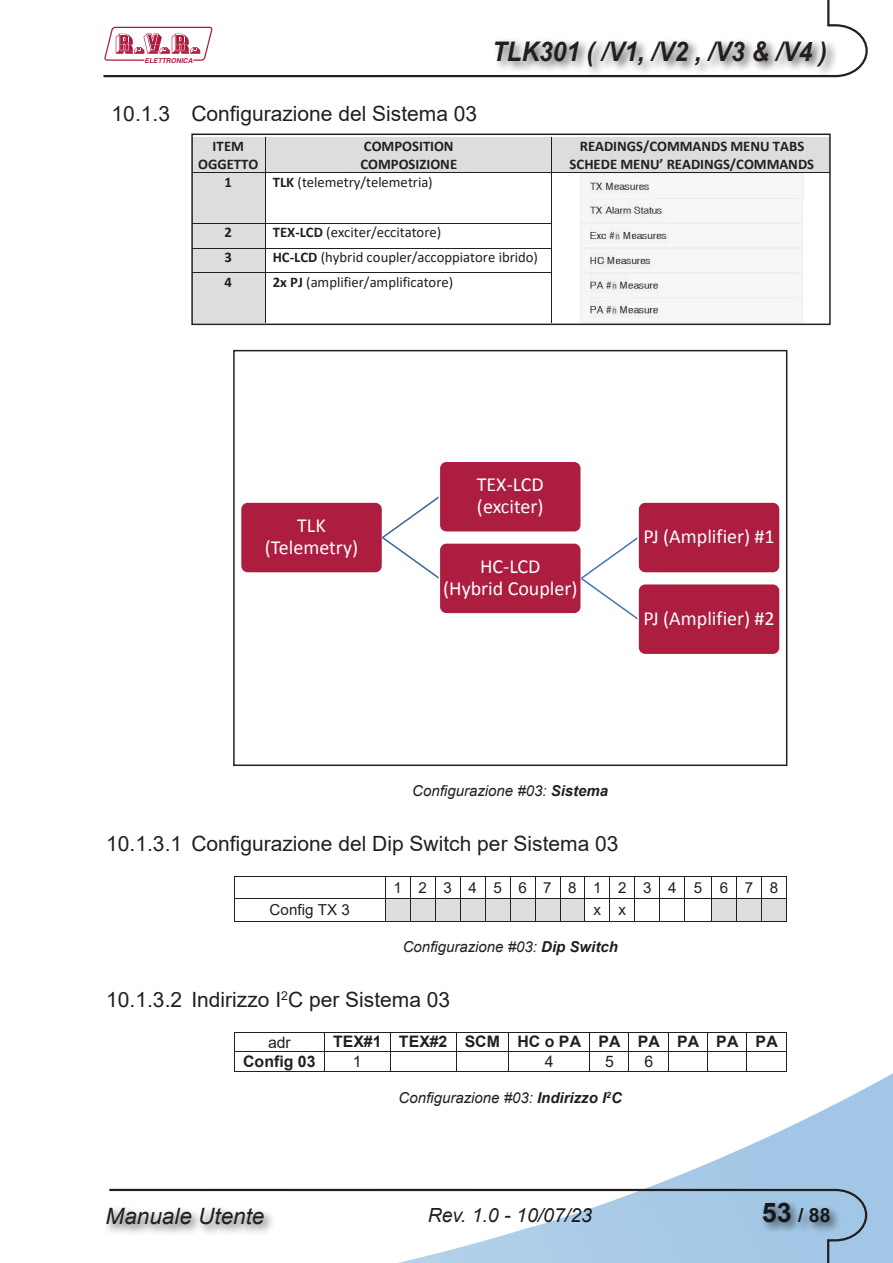
<style>
.page{position:relative;width:893px;height:1263px;background:#fff}
.page>*{position:absolute;margin:0;border:0;box-sizing:border-box;transform-origin:0 0}
.t1{font:italic 700 27px "Arial";color:#231f20;scale:.9 1}
.t2{font:italic 22.5px "Arial";color:#231f20}
.t3{font:21px "Arial";color:#231f20}
.t4{font:19.95px/21.9px "Calibri";color:#fff;text-align:center}
.t5{font:italic 19.5px "Arial";color:#231f20}
.t6{font:700 19.5px "Arial";color:#231f20}
.t7{font:700 15.9px "Arial";letter-spacing:.005em;color:#231f20}
.t8{font:15.9px "Arial";color:#231f20}
.t9{font:15.15px "Arial";letter-spacing:1.095em;color:#231f20}
.t10{font:15.15px "Arial";color:#231f20}
.t11{font:italic 15px "Arial";color:#231f20}
.t12{font:14.7px "Calibri";color:#231f20}
.t13{font:700 14.7px/17.9px "Calibri";color:#231f20;text-align:center}
.t14{font:italic 700 6.75px "Helvetica";color:#ae1b3d}
.s1{font-weight:700}
.s2{font-size:27px}
</style>
<div class="page">
<img style="left:647px;top:1033px;width:246px;height:230px">
<svg style="left:103px;top:0;width:765px;height:78px"></svg>
<svg style="left:109px;top:1188px;width:759px;height:75px"></svg>
<div style="left:492px;top:38px;width:346px;height:40px;background:#231f20;opacity:.75"></div>
<div style="left:760px;top:1199px;width:82px;height:35px;background:#231f20;opacity:.75"></div>
<div style="left:104px;top:1205px;width:172px;height:31px;background:#231f20;opacity:.75"></div>
<svg style="left:104px;top:27px;width:108px;height:34px"></svg>
<div style="left:192px;top:137px;width:73px;height:36px;background:#dcdddf"></div>
<div style="left:266px;top:137px;width:286px;height:36px;background:#dcdddf"></div>
<div style="left:552px;top:137px;width:278px;height:36px;background:#dcdddf"></div>
<hr style="left:265px;top:137px;width:1px;height:36px;background:#231f20">
<hr style="left:551px;top:137px;width:1px;height:36px;background:#231f20">
<div style="left:192px;top:173px;width:73px;height:50px;background:#dcdddf"></div>
<hr style="left:192px;top:173px;width:73px;height:1px;background:#231f20">
<hr style="left:266px;top:173px;width:285px;height:1px;background:#231f20">
<hr style="left:552px;top:173px;width:278px;height:1px;background:#231f20">
<hr style="left:265px;top:173px;width:1px;height:50px;background:#231f20">
<hr style="left:551px;top:173px;width:1px;height:50px;background:#231f20">
<div style="left:192px;top:224px;width:73px;height:24px;background:#dcdddf"></div>
<hr style="left:192px;top:223px;width:73px;height:1px;background:#231f20">
<hr style="left:266px;top:223px;width:285px;height:1px;background:#231f20">
<div style="left:192px;top:248px;width:73px;height:24px;background:#dcdddf"></div>
<hr style="left:192px;top:248px;width:73px;height:1px;background:#231f20">
<hr style="left:266px;top:248px;width:285px;height:1px;background:#231f20">
<div style="left:192px;top:273px;width:73px;height:49px;background:#dcdddf"></div>
<hr style="left:192px;top:272px;width:73px;height:1px;background:#231f20">
<svg style="left:265px;top:223px;width:1px;height:50px"></svg>
<hr style="left:266px;top:272px;width:285px;height:1px;background:#231f20">
<svg style="left:551px;top:223px;width:1px;height:50px"></svg>
<hr style="left:265px;top:273px;width:1px;height:49px;background:#231f20">
<hr style="left:551px;top:273px;width:1px;height:49px;background:#231f20">
<img style="left:581px;top:173px;width:222px;height:149px">
<div style="left:191px;top:134px;width:640px;height:191px;border:2px solid #231f20"></div>
<div style="left:240px;top:501px;width:143px;height:73px;background:#ac1d3f;border:2px solid #fff;border-radius:7px"></div>
<div style="left:439px;top:460px;width:143px;height:73px;background:#ac1d3f;border:2px solid #fff;border-radius:7px"></div>
<svg style="left:380px;top:495px;width:61px;height:84px"></svg>
<div style="left:439px;top:542px;width:143px;height:73px;background:#ac1d3f;border:2px solid #fff;border-radius:7px"></div>
<div style="left:637px;top:501px;width:144px;height:73px;background:#ac1d3f;border:2px solid #fff;border-radius:7px"></div>
<svg style="left:579px;top:535px;width:61px;height:85px"></svg>
<div style="left:637px;top:583px;width:144px;height:72px;background:#ac1d3f;border:2px solid #fff;border-radius:7px"></div>
<div style="left:233px;top:350px;width:554px;height:416px;border:2px solid #231f20"></div>
<hr style="left:235px;top:876px;width:150px;height:1px;background:#231f20">
<hr style="left:235px;top:898px;width:150px;height:1px;background:#231f20">
<svg style="left:234px;top:876px;width:1px;height:46px"></svg>
<hr style="left:235px;top:921px;width:150px;height:1px;background:#231f20">
<svg style="left:385px;top:876px;width:402px;height:46px"></svg>
<hr style="left:235px;top:1032px;width:89px;height:1px;background:#231f20">
<hr style="left:325px;top:1032px;width:65px;height:1px;background:#231f20">
<hr style="left:391px;top:1032px;width:65px;height:1px;background:#231f20">
<hr style="left:457px;top:1032px;width:51px;height:1px;background:#231f20">
<hr style="left:509px;top:1032px;width:80px;height:1px;background:#231f20">
<hr style="left:590px;top:1032px;width:38px;height:1px;background:#231f20">
<hr style="left:629px;top:1032px;width:39px;height:1px;background:#231f20">
<hr style="left:669px;top:1032px;width:38px;height:1px;background:#231f20">
<hr style="left:708px;top:1032px;width:39px;height:1px;background:#231f20">
<hr style="left:747px;top:1032px;width:39px;height:1px;background:#231f20">
<hr style="left:235px;top:1051px;width:89px;height:1px;background:#231f20">
<hr style="left:325px;top:1051px;width:65px;height:1px;background:#231f20">
<hr style="left:391px;top:1051px;width:65px;height:1px;background:#231f20">
<hr style="left:457px;top:1051px;width:51px;height:1px;background:#231f20">
<hr style="left:509px;top:1051px;width:80px;height:1px;background:#231f20">
<hr style="left:590px;top:1051px;width:38px;height:1px;background:#231f20">
<hr style="left:629px;top:1051px;width:39px;height:1px;background:#231f20">
<hr style="left:669px;top:1051px;width:38px;height:1px;background:#231f20">
<hr style="left:708px;top:1051px;width:39px;height:1px;background:#231f20">
<hr style="left:747px;top:1051px;width:39px;height:1px;background:#231f20">
<svg style="left:234px;top:1032px;width:1px;height:40px"></svg>
<hr style="left:235px;top:1071px;width:89px;height:1px;background:#231f20">
<svg style="left:324px;top:1032px;width:1px;height:40px"></svg>
<hr style="left:325px;top:1071px;width:65px;height:1px;background:#231f20">
<svg style="left:390px;top:1032px;width:1px;height:40px"></svg>
<hr style="left:391px;top:1071px;width:65px;height:1px;background:#231f20">
<svg style="left:456px;top:1032px;width:1px;height:40px"></svg>
<hr style="left:457px;top:1071px;width:51px;height:1px;background:#231f20">
<svg style="left:508px;top:1032px;width:1px;height:40px"></svg>
<hr style="left:509px;top:1071px;width:80px;height:1px;background:#231f20">
<svg style="left:589px;top:1032px;width:1px;height:40px"></svg>
<hr style="left:590px;top:1071px;width:38px;height:1px;background:#231f20">
<svg style="left:628px;top:1032px;width:1px;height:40px"></svg>
<hr style="left:629px;top:1071px;width:39px;height:1px;background:#231f20">
<svg style="left:668px;top:1032px;width:1px;height:40px"></svg>
<hr style="left:669px;top:1071px;width:38px;height:1px;background:#231f20">
<svg style="left:707px;top:1032px;width:1px;height:40px"></svg>
<hr style="left:708px;top:1071px;width:39px;height:1px;background:#231f20">
<svg style="left:747px;top:1033px;width:1px;height:38px"></svg>
<hr style="left:747px;top:1071px;width:39px;height:1px;background:#231f20">
<svg style="left:786px;top:1032px;width:1px;height:40px"></svg>
<p class="t14" style="left:144px;top:56px;width:50px">ELETTRONICA</p>
<h1 class="t1" style="left:492px;top:34px;width:374px">TLK301 ( /V1, /V2 , /V3 &amp; /V4 )</h1>
<h3 class="t3" style="left:112px;top:100px;width:367px">10.1.3 Configurazione del Sistema 03</h3>
<p class="t13" style="left:198px;top:137px;width:62px">ITEM<br>OGGETTO</p>
<p class="t13" style="left:360px;top:137px;width:98px;text-align:left">COMPOSITION<br>COMPOSIZIONE</p>
<p class="t13" style="left:570px;top:137px;width:246px">READINGS/COMMANDS MENU TABS<br>SCHEDE MENU’ READINGS/COMMANDS</p>
<p class="t13" style="left:224px;top:173px;width:9px">1</p>
<p class="t12" style="left:273px;top:172px;width:162px"><span class="s1">TLK</span> (telemetry/telemetria)</p>
<p class="t13" style="left:224px;top:223px;width:9px">2</p>
<p class="t12" style="left:273px;top:222px;width:170px"><span class="s1">TEX-LCD</span> (exciter/eccitatore)</p>
<p class="t13" style="left:224px;top:248px;width:9px">3</p>
<p class="t12" style="left:273px;top:247px;width:267px"><span class="s1">HC-LCD</span> (hybrid coupler/accoppiatore ibrido)</p>
<p class="t13" style="left:224px;top:273px;width:9px">4</p>
<p class="t12" style="left:273px;top:272px;width:182px"><span class="s1">2x PJ</span> (amplifier/amplificatore)</p>
<h3 class="t4" style="left:265px;top:514px;width:95px">TLK (Telemetry)</h3>
<h3 class="t4" style="left:477px;top:473px;width:69px;text-align:left">TEX-LCD (exciter)</h3>
<h3 class="t4" style="left:443px;top:555px;width:136px">HC-LCD<br>(Hybrid Coupler)</h3>
<h3 class="t4" style="left:643px;top:525px;width:133px">PJ (Amplifier) #1</h3>
<h3 class="t4" style="left:643px;top:606px;width:133px">PJ (Amplifier) #2</h3>
<p class="t11" style="left:412px;top:781px;width:197px">Configurazione #03: <span class="s1">Sistema</span></p>
<h3 class="t3" style="left:106px;top:829px;width:514px">10.1.3.1 Configurazione del Dip Switch per Sistema 03</h3>
<p class="t9" style="left:393px;top:877px;width:386px">1234567812345678</p>
<p class="t10" style="left:270px;top:899px;width:82px">Config TX 3</p>
<p class="t9" style="left:594px;top:899px;width:34px">x x</p>
<p class="t11" style="left:403px;top:937px;width:217px">Configurazione #03: <span class="s1">Dip Switch</span></p>
<h3 class="t3" style="left:106px;top:985px;width:345px">10.1.3.2 Indirizzo I<sup>2</sup>C per Sistema 03</h3>
<p class="t8" style="left:268px;top:1031px;width:24px">adr</p>
<p class="t7" style="left:333px;top:1031px;width:446px">TEX#1 TEX#2 SCM HC o PA PA PA PA PA PA</p>
<p class="t7" style="left:243px;top:1050px;width:74px">Config 03</p>
<p class="t8" style="left:353px;top:1050px;width:10px">1</p>
<p class="t8" style="left:545px;top:1050px;width:10px">4</p>
<p class="t8" style="left:605px;top:1050px;width:10px">5</p>
<p class="t8" style="left:644px;top:1050px;width:10px">6</p>
<p class="t11" style="left:399px;top:1088px;width:225px">Configurazione #03: <span class="s1">Indirizzo I</span><sup>2</sup><span class="s1">C</span></p>
<h2 class="t2" style="left:106px;top:1202px;width:160px">Manuale Utente</h2>
<h3 class="t5" style="left:428px;top:1203px;width:166px">Rev. 1.0 - 10/07/23</h3>
<h3 class="t6" style="left:762px;top:1202px;width:70px"><span class="s2">53</span> / 88</h3>
</div>
